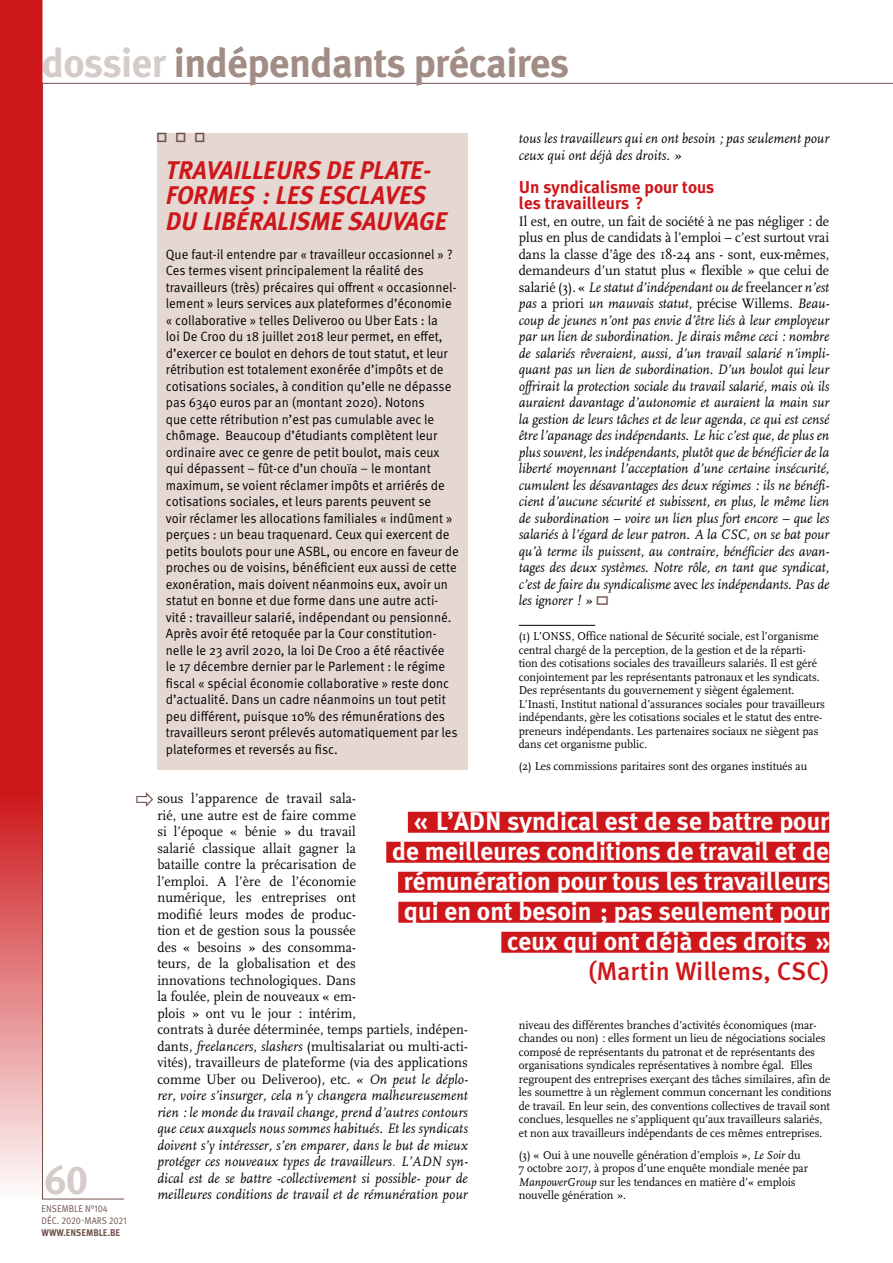
<style>
.page{position:relative;width:893px;height:1263px;background:#fff}
.page>*{position:absolute;margin:0;border:0;box-sizing:border-box;transform-origin:0 0}
.t1{font:700 40.5px "Meta Plus";letter-spacing:-.015em;color:#a28d86}
.t2{font:40.5px "Meta Plus Bold Caps";color:#d5cbc9}
.t3{font:700 25.5px/30px "Meta Plus";color:#fff;text-align:right}
.t4{font:italic 700 25.5px/25.5px "Meta Plus";letter-spacing:-.005em;color:#cd171a;scale:.95 1}
.t5{font:500 25.5px "Meta Pro";color:#cd171a}
.t6{font:700 17.25px/16.5px "Meta Plus";color:#cd171a}
.t7{font:italic 14.25px/16.5px "FF Scala";letter-spacing:.01em;color:#000;scale:.95 1}
.t8{font:14.25px/16.5px "FF Scala";letter-spacing:.01em;color:#000;scale:.95 1}
.t9{font:13.5px/16.5px "Meta Pro";color:#000;scale:.95 1}
.t10{font:12px/13.5px "FF Scala";color:#000;scale:.95 1}
.t11{font:9.75px/12px "Meta Pro";letter-spacing:.01em;color:#6f524b;scale:.9 1}
.t12{font:700 9.75px "Meta Plus";color:#6f524b;scale:.9 1}
.s1{color:#d5cbc9}
.s2{font-style:normal}
.s3{font-style:italic}
.s4{font-style:italic;color:#8745ad}
</style>
<div class="page">
<svg style="left:0;top:0;width:43px;height:1199px;background:#d33d40"></svg>
<hr style="left:519px;top:625px;width:76px;height:1px;background:#000">
<div style="left:157px;top:133px;width:311px;height:637px;background:#e5d8d3"></div>
<div style="left:408px;top:812px;width:421px;height:21px;background:#cd171a"></div>
<div style="left:386px;top:842px;width:443px;height:21px;background:#cd171a"></div>
<div style="left:398px;top:872px;width:431px;height:21px;background:#cd171a"></div>
<div style="left:398px;top:902px;width:431px;height:21px;background:#cd171a"></div>
<div style="left:501px;top:932px;width:328px;height:21px;background:#cd171a"></div>
<h1 class="t1" style="left:42px;top:39px;width:529px"><span class="s1">dossier</span> indépendants précaires</h1>
<h1 class="t2" style="left:45px;top:1156px;width:45px">60</h1>
<p class="t11" style="left:42px;top:1203px;width:96px">ensemble n°104 déc. 2020-mars 2021</p>
<p class="t12" style="left:41px;top:1227px;width:89px">www.ensemble.be</p>
<h2 class="t4" style="left:166px;top:157px;width:298px">TRAVAILL EURS DE PLATE-<br>FORMES : L ES ESCLAVES<br>DU LIBÉRALISME SAUVAGE</h2>
<p class="t9" style="left:166px;top:246px;width:307px">Que faut-il entendre par « travailleur occasionnel » ?<br>Ces termes visent principalement la réalité des travailleurs (très) précaires qui offrent « occasionnel&shy;lement » leurs services aux plateformes d’économie « collaborative » telles Deliveroo ou Uber Eats : la<br>loi De Croo du 18 juillet 2018 leur permet, en effet, d’exercer ce boulot en dehors de tout statut, et leur rétribution est totalement exonérée d’impôts et de cotisations sociales, à condition qu’elle ne dépasse pas 6340 euros par an (montant 2020). N otons<br>que cette rétribution n’est pas cumulable avec le chômage. Beaucoup d’étudiants complètent leur ordinaire avec ce genre de petit boulot, mais ceux qui dépassent – fût-ce d’un chouïa – le montant maximum, se voient réclamer impôts et arriérés de cotisations sociales, et leurs parents peuvent se<br>voir réclamer les allocations familiales « indûment » perçues : un beau traquenard. Ceux qui exercent de petits boulots pour une ASBL</p>
<p class="t9" style="left:166px;top:543px;width:310px;text-indent:161px">, ou encore en faveur de proches ou de voisins, bénéficient eux aussi de cette exonération, mais doivent néanmoins eux, avoir un statut en bonne et due forme dans une autre acti&shy;vité : travailleur salarié, indépendant ou pensionné.<br>Après avoir été retoquée par la Cour constitution&shy;nelle le 23 avril 2020, la loi De Croo a été réactivée<br>le 17 décembre dernier par le Parlement : le régime fiscal « spécial économie collaborative » reste donc d’actualité. Dans un cadre néanmoins un tout petit peu différent, puisque 10% des rémunérations des travailleurs seront prélevés automatiquement par les plateformes et reversés au fisc.</p>
<p class="t7" style="left:519px;top:131px;width:328px">tous les travailleurs qui en ont besoin ; pas seulement pour ceux qui ont déjà des droits. »</p>
<p class="t6" style="left:519px;top:178px;width:197px">Un syndicalisme pour tous les travailleurs ?</p>
<p class="t7" style="left:519px;top:213px;width:328px;text-align:justify"><span class="s2">Il est, en outre, un fait de société à ne pas négliger : de plus en plus de candidats à l’emploi – c’est surtout vrai dans la classe d’âge des 18-24 ans - sont, eux-mêmes, demandeurs d’un statut plus « flexible » que celui de salarié (3). «</span> Le statut d’indépendant ou de <span class="s2">freelancer</span> n’est pas <span class="s2">a priori</span> un mauvais statut, <span class="s2">précise Willems.</span> Beau&shy;coup de jeunes n’ont pas envie d’être liés à leur employeur par un lien de subordination. Je dirais même ceci : nombre de salariés rêveraient, aussi, d’un travail salarié n’impli&shy;quant pas un lien de subordination. D’un boulot qui leur offrirait la protection sociale du travail salarié, mais où ils auraient davantage d’autonomie et auraient la main sur la gestion de leurs tâches et de leur agenda, ce qui est censé être l’apanage des indépendants. Le hic c’est que, de plus en plus souvent, les indépendants, plutôt que de bénéficier de la liberté moyennant l’acceptation d’une certaine insécurité, cumulent les désavantages des deux régimes : ils ne bénéfi&shy;cient d’aucune sécurité et subissent, en plus, le même lien de subordination – voire un lien plus fort encore – que les salariés à l’égard de leur patron. A la CSC, on se bat pour qu’à terme ils puissent, au contraire, bénéficier des avan&shy;tages des deux systèmes. Notre rôle, en tant que syndicat, c’est de faire du syndicalisme <span class="s2">avec</span> les indépendants. Pas de les ignorer ! »</p>
<p class="t10" style="left:519px;top:630px;width:324px">(1) L’ONSS, Office national de Sécurité sociale, est l’organisme central chargé de la perception, de la gestion et de la réparti&shy;tion des cotisations sociales des travailleurs salariés. Il est géré conjointement par les représentants patronaux et les syndicats.<br>Des représentants du gouvernement y siègent également.<br>L’Inasti, Institut national d’assurances sociales pour travailleurs indépendants, gère les cotisations sociales et le statut des entre&shy;preneurs indépendants. Les partenaires sociaux ne siègent pas dans cet organisme public.</p>
<p class="t10" style="left:519px;top:760px;width:305px">(2) Les commissions paritaires sont des organes institués au</p>
<p class="t8" style="left:157px;top:790px;width:328px">sous l’apparence de travail sala-<br>rié, une autre est de faire comme<br>si l’époque « bénie » du travail<br>salarié classique allait gagner la<br>bataille contre la précarisation de<br>l’emploi. A l’ère de l’économie<br>numérique, les entreprises ont<br>modifié leurs modes de produc-<br>tion et de gestion sous la poussée<br>des « besoins » des consomma-<br>teurs, de la globalisation et des<br>innovations technologiques. Dans<br>la foulée, plein de nouveaux « em-<br>plois » ont vu le jour : intérim,<br>contrats à durée déterminée, temps partiels, indépen&shy;dants, <span class="s3">freelancers</span>, <span class="s3">slashers</span> (multisalariat ou multi-acti&shy;vités), travailleurs de plateforme (via des applications comme Uber ou Deliveroo), etc. <span class="s3">« On peut le déplo&shy;rer, voire s’insurger, cela n’y changera malheureusement rien : le monde du travail change, prend d’autres contours que ceux auxquels nous sommes habitués. Et les syndicats doivent s’y intéresser, s’en emparer, dans le but de mieux protéger ces nouveaux types de travailleurs</span><span class="s4">.</span> <span class="s3">L’ADN syn&shy;dical est de se battre -collectivement si possible- pour de meilleures conditions de travail et de rémunération pour</span></p>
<h2 class="t3" style="left:392px;top:806px;width:439px">« L’ADN syndical est de se battre pour de meilleures conditions de travail et de rémunération pour tous les travailleurs qui en ont besoin ; pas seulement pour ceux qui ont déjà des droits »</h2>
<h2 class="t5" style="left:588px;top:955px;width:242px">(Martin Willems, CSC)</h2>
<p class="t10" style="left:519px;top:1018px;width:331px">niveau des différentes branches d’activités économiques (mar&shy;chandes ou non) : elles forment un lieu de négociations sociales composé de représentants du patronat et de représentants des organisations syndicales représentatives à nombre égal. Elles regroupent des entreprises exerçant des tâches similaires, afin de les soumettre à un règlement commun concernant les conditions de travail. En leur sein, des conventions collectives de travail sont conclues, lesquelles ne s’appliquent qu’aux travailleurs salariés, et non aux travailleurs indépendants de ces mêmes entreprises.</p>
<p class="t10" style="left:519px;top:1148px;width:306px">(3) « Oui à une nouvelle génération d’emplois », <span class="s3">Le Soir</span> du 7 octobre 2017, à propos d’une enquête mondiale menée par <span class="s3">ManpowerGroup</span> sur les tendances en matière d’« emplois nouvelle génération ».</p>
</div>
